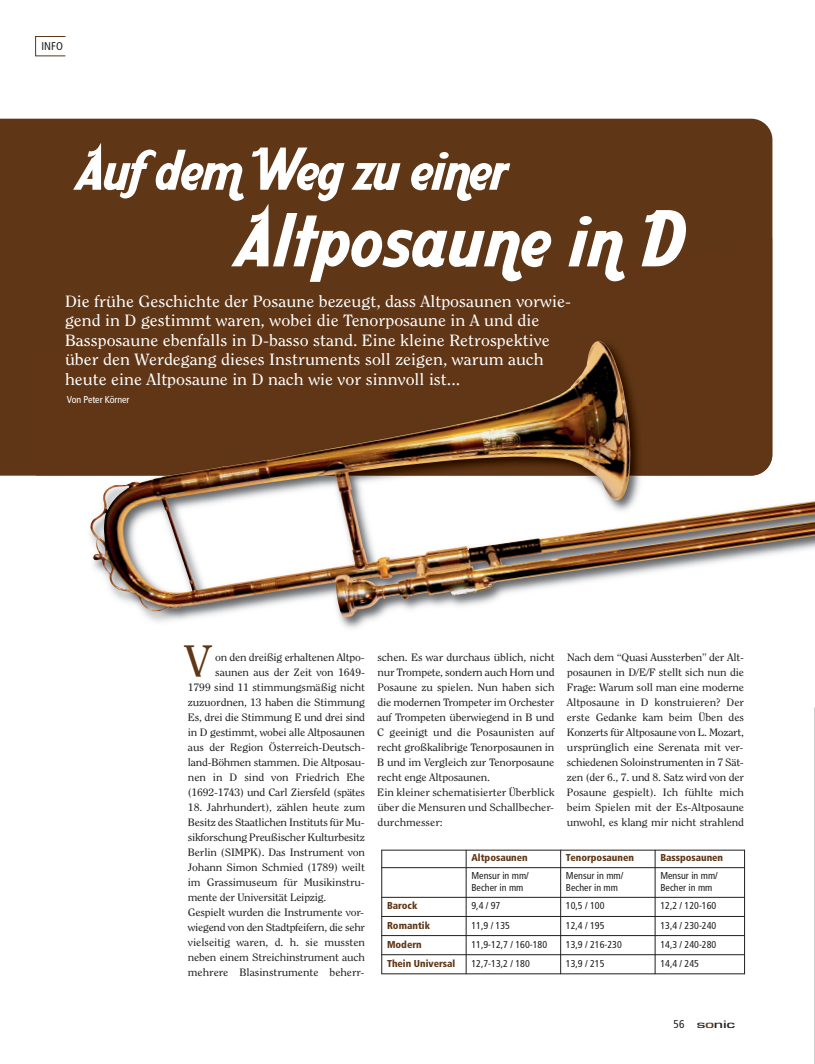
<style>
.page{position:relative;width:815px;height:1064px;background:#fff}
.page>*{position:absolute;margin:0;border:0;box-sizing:border-box;transform-origin:0 0}
.t1{font:43.75px "Clearface Std";color:#5f3616;scale:1.1 1}
.t2{font:16.25px/19.5px "Clearface Std";color:#fff;scale:1.1 1}
.t3{font:500 11.25px "Eurostile T";letter-spacing:-.02em;color:#231f20;scale:1.6 1}
.t4{font:condensed 11.25px "Frutiger LT Std";color:#231f20}
.t5{font:10.62px/15px "Clearface Std";letter-spacing:-.015em;color:#231f20;scale:1.1 1}
.t6{font:condensed 10px/12px "Frutiger LT Std";color:#231f20}
.t7{font:900 condensed 10px "Frutiger LT Std";color:#5f3616}
.t8{font:condensed 10px "Frutiger LT Std";letter-spacing:-.005em;color:#fff}
.s1{font-family:"Frutiger LT Std";font-weight:400;font-stretch:condensed}
.s2{color:#5f3616}
</style>
<div class="page">
<div style="left:0;top:119px;width:772px;height:357px;background:#5f3616"></div>
<img style="left:36px;top:229px;width:737px;height:400px">
<div style="left:17px;top:238px;width:755px;height:238px;background:#5f3616"></div>
<img style="left:90px;top:346px;width:725px;height:272px">
<div style="left:35px;top:36px;width:31px;height:20px;border:1px solid #5f3616"></div>
<svg style="left:73px;top:143px;width:437px;height:58px"></svg>
<svg style="left:231px;top:204px;width:455px;height:78px;fill:#5f3616"></svg>
<hr style="left:381px;top:850px;width:1px;height:124px;background:#231f20">
<hr style="left:466px;top:850px;width:1px;height:124px;background:#231f20">
<hr style="left:560px;top:850px;width:1px;height:124px;background:#231f20">
<hr style="left:655px;top:850px;width:1px;height:124px;background:#231f20">
<hr style="left:744px;top:850px;width:1px;height:124px;background:#231f20">
<hr style="left:381px;top:850px;width:364px;height:1px;background:#231f20">
<hr style="left:381px;top:867px;width:364px;height:1px;background:#231f20">
<hr style="left:381px;top:897px;width:364px;height:1px;background:#231f20">
<hr style="left:381px;top:916px;width:364px;height:1px;background:#231f20">
<hr style="left:381px;top:935px;width:364px;height:1px;background:#231f20">
<hr style="left:381px;top:954px;width:364px;height:1px;background:#231f20">
<hr style="left:381px;top:973px;width:364px;height:1px;background:#231f20">
<svg style="left:814px;top:707px;width:1px;height:357px"></svg>
<p class="t4" style="left:41px;top:41px;width:23px">info</p>
<p class="t2" style="left:65px;top:292px;width:461px">Die frühe Geschichte der Posaune bezeugt, dass Altposaunen vorwie&shy;gend in D gestimmt waren, wobei die Tenorposaune in A und die Bassposaune ebenfalls in D-basso stand. Eine kleine Retrospektive über den Werdegang dieses Instruments soll zeigen, warum auch heute eine Altposaune in D nach wie vor sinnvoll ist...</p>
<p class="t8" style="left:67px;top:395px;width:64px">Von Peter Körner</p>
<h1 class="t1" style="left:185px;top:643px;width:26px">V</h1>
<p class="t5" style="left:188px;top:650px;width:163px;text-align:right">on den dreißig erhaltenen Altpo&shy;saunen aus der Zeit von 1649-<br>1799 sind 11 stimmungsmäßig nicht zuzuordnen, 13 haben die Stimmung Es, drei die Stimmung E und drei sind in D gestimmt, wobei alle Altposaunen aus der Region Österreich-Deutsch&shy;land-Böhmen stammen. Die Altposau&shy;nen in D sind von Friedrich Ehe (1692-1743) und Carl Ziersfeld (spätes</p>
<p class="t5" style="left:188px;top:800px;width:163px">18. Jahrhundert), zählen heute zum Besitz des Staatlichen Instituts für Mu&shy;sikforschung Preußischer Kulturbesitz Berlin (SIMPK). Das Instrument von Johann Simon Schmied (1789) weilt im Grassimuseum für Musikinstru&shy;mente der Universität Leipzig.<br>Gespielt wurden die Instrumente vor&shy;wiegend von den Stadtpfeifern, die sehr vielseitig waren, d. h. sie mussten neben einem Streichinstrument auch mehrere Blasinstrumente beherr-</p>
<p class="t5" style="left:377px;top:650px;width:163px">schen. Es war durchaus üblich, nicht nur Trompete, sondern auch Horn und Posaune zu spielen. Nun haben sich die modernen Trompeter im Orchester auf Trompeten überwiegend in B und C geeinigt und die Posaunisten auf recht großkalibrige Tenorposaunen in B und im Vergleich zur Tenorposaune recht enge Altposaunen.<br>Ein kleiner schematisierter Überblick über die Mensuren und Schallbecher&shy;durchmesser:</p>
<p class="t5" style="left:567px;top:650px;width:163px;text-align:justify">Nach dem “Quasi Aussterben” der Alt&shy;posaunen in D/E/F stellt sich nun die Frage: Warum soll man eine moderne Altposaune in D konstruieren? Der erste Gedanke kam beim Üben des Konzerts für Altposaune von L. Mozart, ursprünglich eine Serenata mit ver&shy;schiedenen Soloinstrumenten in 7 Sät&shy;zen (der 6., 7. und 8. Satz wird von der Posaune gespielt). Ich fühlte mich beim Spielen mit der Es-Altposaune unwohl, es klang mir nicht strahlend</p>
<p class="t7" style="left:471px;top:854px;width:58px">Altposaunen</p>
<p class="t7" style="left:566px;top:854px;width:70px">Tenorposaunen</p>
<p class="t7" style="left:660px;top:854px;width:64px">Bassposaunen</p>
<p class="t6" style="left:471px;top:870px;width:59px">Mensur in mm/<br>Becher in mm</p>
<p class="t6" style="left:566px;top:870px;width:59px">Mensur in mm/<br>Becher in mm</p>
<p class="t6" style="left:660px;top:870px;width:59px">Mensur in mm/<br>Becher in mm</p>
<p class="t7" style="left:387px;top:902px;width:32px">Barock</p>
<p class="t6" style="left:471px;top:901px;width:30px">9,4 / 97</p>
<p class="t6" style="left:566px;top:901px;width:40px">10,5 / 100</p>
<p class="t6" style="left:660px;top:901px;width:57px">12,2 / 120-160</p>
<p class="t7" style="left:387px;top:921px;width:44px">Romantik</p>
<p class="t6" style="left:471px;top:920px;width:40px">11,9 / 135</p>
<p class="t6" style="left:566px;top:920px;width:40px">12,4 / 195</p>
<p class="t6" style="left:660px;top:920px;width:57px">13,4 / 230-240</p>
<p class="t7" style="left:387px;top:940px;width:36px">Modern</p>
<p class="t6" style="left:471px;top:939px;width:77px">11,9-12,7 / 160-180</p>
<p class="t6" style="left:566px;top:939px;width:57px">13,9 / 216-230</p>
<p class="t6" style="left:660px;top:939px;width:57px">14,3 / 240-280</p>
<p class="t7" style="left:387px;top:959px;width:70px">Thein Universal</p>
<p class="t6" style="left:471px;top:958px;width:60px">12,7-13,2 / 180</p>
<p class="t6" style="left:566px;top:958px;width:40px">13,9 / 215</p>
<p class="t6" style="left:660px;top:958px;width:40px">14,4 / 245</p>
<p class="t3" style="left:674px;top:1017px;width:40px"><span class="s1">56</span> s<span class="s2">o</span>nic</p>
</div>
